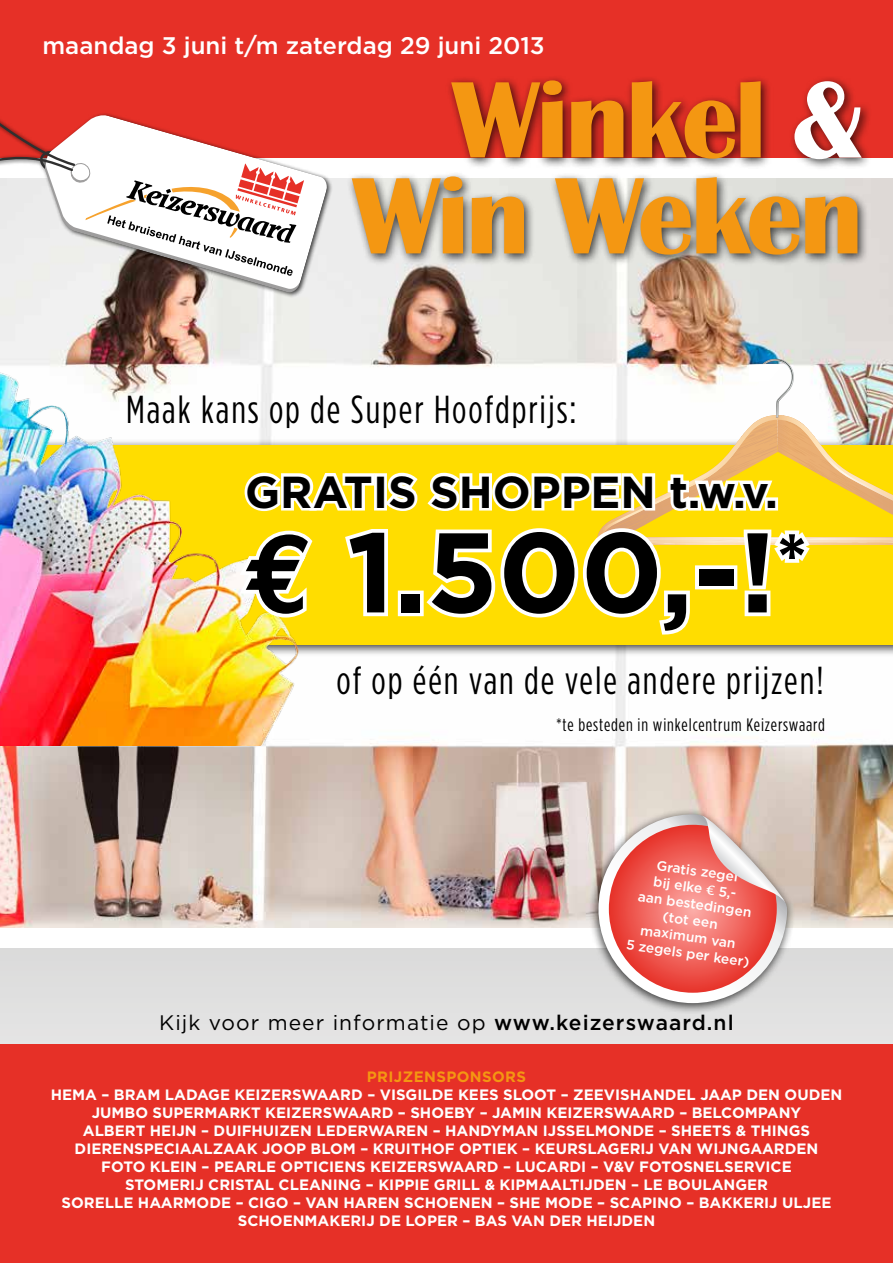
<style>
.page{position:relative;width:893px;height:1263px;background:#fff}
.page>*{position:absolute;margin:0;border:0;box-sizing:border-box;transform-origin:0 0}
.t1{font:700 112.95px "Gotham";color:#000}
.t2{font:700 112.5px/96px "Britannic T";letter-spacing:-.025em;color:#f49712;text-align:right}
.t3{font:700 44.7px "Gotham";color:#000}
.t4{font:39px "Gotham Condensed";letter-spacing:.05em;color:#000}
.t5{font:500 24px "Gotham";color:#fff}
.t6{font:21px "Gotham";letter-spacing:.05em;color:#000}
.t7{font:18px "Gotham Condensed";letter-spacing:.05em;color:#000}
.t8{font:700 15px "Gotham";color:#fff}
.t9{font:700 15px "Gotham";letter-spacing:.025em;color:#f49712}
.t10{font:500 13.8px/16.5px "Gotham";color:#fff;text-align:center}
.s1{color:#fff}
.s2{font-family:"Euro Mono"}
.s3{font-family:"Kefa";font-weight:400}
.s4{font-weight:500}
</style>
<div class="page">
<div style="left:0;top:0;width:893px;height:157px;background:#e63027"></div>
<img style="left:0;top:179px;width:893px;height:748px">
<div style="left:0;top:948px;width:893px;height:315px;background:#e0e0e0"></div>
<div style="left:0;top:84px;width:333px;height:214px;background:#000;opacity:.75"></div>
<svg style="left:44px;top:276px;width:283px;height:18px"></svg>
<svg style="left:45px;top:114px;width:283px;height:176px"></svg>
<svg style="left:0;top:85px;width:304px;height:191px"></svg>
<div style="left:346px;top:75px;width:527px;height:192px;background:#000;opacity:.75"></div>
<div style="left:0;top:439px;width:893px;height:218px;background:#000;opacity:.75"></div>
<div style="left:0;top:445px;width:893px;height:200px;background:#fd0"></div>
<img style="left:0;top:366px;width:312px;height:380px">
<div style="left:589px;top:807px;width:206px;height:207px;background:#000;opacity:.75"></div>
<svg style="left:598px;top:814px;width:189px;height:189px;background:#e6928c"></svg>
<svg style="left:234px;top:359px;width:659px;height:279px"></svg>
<div style="left:0;top:1044px;width:893px;height:219px;background:#e63027"></div>
<h3 class="t5" style="left:43px;top:32px;width:504px">maandag 3 juni t/m zaterdag 29 juni 2013</h3>
<h2 class="t2" style="left:352px;top:73px;width:512px">Winkel <span class="s1">&amp;<br></span>Win Weken</h2>
<h3 class="t4" style="left:126px;top:388px;width:452px">Maak kans op de Super Hoofdprijs:</h3>
<h3 class="t3" style="left:245px;top:466px;width:534px">GRATIS SHOPPEN T.W.V.</h3>
<h1 class="t1" style="left:245px;top:507px;width:564px"><span class="s2">€</span> 1.500,-!<sup>*</sup></h1>
<h3 class="t4" style="left:337px;top:659px;width:489px">of op één van de vele andere prijzen!</h3>
<p class="t7" style="left:557px;top:715px;width:270px">*te besteden in winkelcentrum Keizerswaard</p>
<p class="t10" style="left:639px;top:854px;width:126px;rotate:8deg">Gratis zegel<br>bij elke <span class="s3">€</span> 5,-<br>aan bestedingen (tot een maximum van<br>5 zegels per keer)</p>
<h3 class="t6" style="left:159px;top:1011px;width:576px">Kijk voor meer informatie op <span class="s4">www.keizerswaard.nl</span></h3>
<p class="t9" style="left:367px;top:1068px;width:161px">PRIJZENSPONSORS</p>
<p class="t8" style="left:51px;top:1086px;width:159px">HEMA – BRAM LADAGE</p>
<p class="t8" style="left:235px;top:1086px;width:21px">KEIZERS</p>
<p class="t8" style="left:301px;top:1086px;width:28px">WAAR</p>
<p class="t8" style="left:351px;top:1086px;width:49px">D – VISGI</p>
<p class="t8" style="left:422px;top:1086px;width:57px">LDE KEES</p>
<p class="t8" style="left:503px;top:1086px;width:31px">SLOOT</p>
<p class="t8" style="left:561px;top:1086px;width:24px">– ZEE</p>
<p class="t8" style="left:604px;top:1086px;width:22px">VISHAN</p>
<p class="t8" style="left:665px;top:1086px;width:47px">DEL JAAP</p>
<p class="t8" style="left:746px;top:1086px;width:85px">DEN OUDEN</p>
<p class="t8" style="left:92px;top:1104px;width:93px">JUMBO SUPER</p>
<p class="t8" style="left:204px;top:1104px;width:82px">MARKT KEIZERS</p>
<p class="t8" style="left:332px;top:1104px;width:28px">WAAR</p>
<p class="t8" style="left:382px;top:1104px;width:41px">D – SHOE</p>
<p class="t8" style="left:454px;top:1104px;width:114px">BY – JAMIN KEIZERS</p>
<p class="t8" style="left:613px;top:1104px;width:28px">WAAR</p>
<p class="t8" style="left:663px;top:1104px;width:106px">D – BELCOMPAN</p>
<p class="t8" style="left:790px;top:1104px;width:12px">Y</p>
<p class="t8" style="left:83px;top:1122px;width:43px">ALBERT</p>
<p class="t8" style="left:150px;top:1122px;width:10px">HEIJN</p>
<p class="t8" style="left:201px;top:1122px;width:83px">– DUIFHUIZEN</p>
<p class="t8" style="left:316px;top:1122px;width:79px">LEDERWAREN</p>
<p class="t8" style="left:433px;top:1122px;width:25px">– HAN</p>
<p class="t8" style="left:480px;top:1122px;width:72px">DYMAN IJSSE</p>
<p class="t8" style="left:586px;top:1122px;width:97px">LMON DE – SHEETS</p>
<p class="t8" style="left:736px;top:1122px;width:26px">&amp; THINGS</p>
<p class="t8" style="left:75px;top:1140px;width:23px">DIERENSPE</p>
<p class="t8" style="left:164px;top:1140px;width:21px">CIAA</p>
<p class="t8" style="left:203px;top:1140px;width:22px">LZAA</p>
<p class="t8" style="left:247px;top:1140px;width:28px">K JOOP</p>
<p class="t8" style="left:311px;top:1140px;width:106px">BLOM – KRUITHO</p>
<p class="t8" style="left:445px;top:1140px;width:25px">F OPTIE</p>
<p class="t8" style="left:507px;top:1140px;width:101px">K – KEURSLAGERIJ</p>
<p class="t8" style="left:659px;top:1140px;width:66px">VAN WIJNGAAR</p>
<p class="t8" style="left:785px;top:1140px;width:23px">DEN</p>
<p class="t8" style="left:101px;top:1158px;width:22px">FOTO</p>
<p class="t8" style="left:150px;top:1158px;width:30px">KLEIN</p>
<p class="t8" style="left:202px;top:1158px;width:24px">– PEAR</p>
<p class="t8" style="left:257px;top:1158px;width:34px">LE OPTI</p>
<p class="t8" style="left:318px;top:1158px;width:21px">CIENS</p>
<p class="t8" style="left:370px;top:1158px;width:21px">KEIZERS</p>
<p class="t8" style="left:437px;top:1158px;width:28px">WAAR</p>
<p class="t8" style="left:487px;top:1158px;width:174px">D – LUCARDI – V&amp;V FOTOSNE</p>
<p class="t8" style="left:715px;top:1158px;width:21px">LSER</p>
<p class="t8" style="left:754px;top:1158px;width:37px">VICE</p>
<p class="t8" style="left:125px;top:1176px;width:12px">STO</p>
<p class="t8" style="left:156px;top:1176px;width:23px">MERIJ</p>
<p class="t8" style="left:208px;top:1176px;width:21px">CRISTA</p>
<p class="t8" style="left:265px;top:1176px;width:46px">L CLEANING</p>
<p class="t8" style="left:366px;top:1176px;width:32px">– KIPPIE</p>
<p class="t8" style="left:434px;top:1176px;width:10px">GRI</p>
<p class="t8" style="left:462px;top:1176px;width:263px">LL &amp; KIPMAALTIJ DEN – LE BOULANGER</p>
<p class="t8" style="left:62px;top:1194px;width:12px">SORE</p>
<p class="t8" style="left:105px;top:1194px;width:46px">LLE HAAR</p>
<p class="t8" style="left:184px;top:1194px;width:86px">MODE – CIGO</p>
<p class="t8" style="left:293px;top:1194px;width:63px">– VAN HAREN</p>
<p class="t8" style="left:404px;top:1194px;width:33px">SCHOENEN</p>
<p class="t8" style="left:497px;top:1194px;width:24px">– SHE</p>
<p class="t8" style="left:545px;top:1194px;width:97px">MODE – SCAPINO</p>
<p class="t8" style="left:686px;top:1194px;width:67px">– BAKKERIJ</p>
<p class="t8" style="left:782px;top:1194px;width:31px">ULJEE</p>
<p class="t8" style="left:238px;top:1212px;width:33px">SCHOEN</p>
<p class="t8" style="left:305px;top:1212px;width:45px">MAKERIJ</p>
<p class="t8" style="left:379px;top:1212px;width:47px">DE LOPER</p>
<p class="t8" style="left:462px;top:1212px;width:134px">– BAS VAN DER HEIJ</p>
<p class="t8" style="left:621px;top:1212px;width:23px">DEN</p>
</div>
